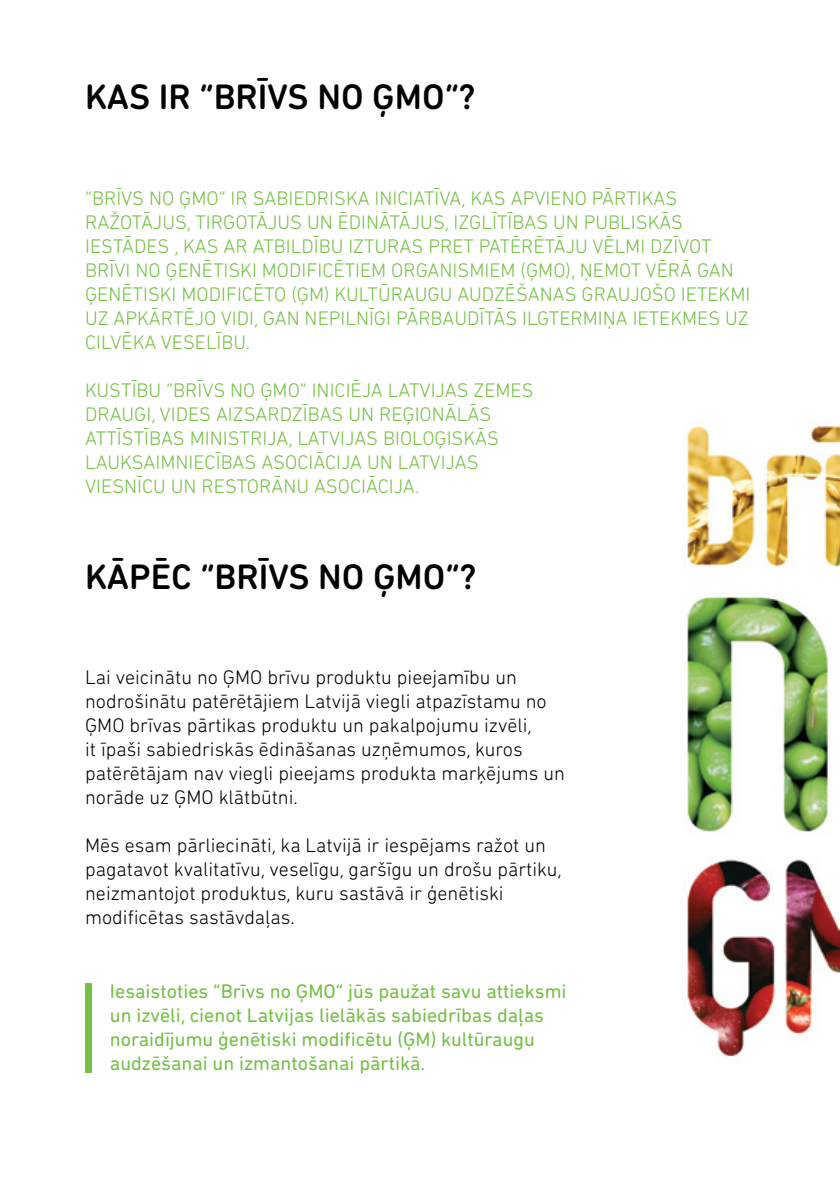
<style>
.page{position:relative;width:840px;height:1191px;background:#fff}
.page>*{position:absolute;margin:0;border:0;box-sizing:border-box;transform-origin:0 0}
.t1{font:500 36px "DIN Next Rounded LT Pro";color:#000}
.t2{font:300 20px/24px "DIN Next Rounded LT Pro";color:#75c044}
.t3{font:300 20px/24px "DIN Next Rounded LT Pro";color:#000}
.t4{font:20px/24px "DIN Next Rounded LT Pro";color:#75c044}
</style>
<div class="page">
<img style="left:687px;top:419px;width:152px;height:638px">
<div style="left:85px;top:983px;width:6px;height:89px;background:#75c044"></div>
<h1 class="t1" style="left:85px;top:76px;width:392px">KAS IR “BRĪVS NO ĢMO”?</h1>
<p class="t2" style="left:85px;top:186px;width:179px">“BRĪVS NO ĢMO” I R SABIE</p>
<p class="t2" style="left:304px;top:186px;width:36px">DRISKA</p>
<p class="t2" style="left:374px;top:186px;width:108px">INICIATĪVA, KAS</p>
<p class="t2" style="left:85px;top:186px;width:552px;text-indent:425px">APVIENO PĀRTIKAS<br>RAŽOTĀJUS, TI RGOTĀJUS UN ĒDINĀTĀJUS, IZGLĪTĪBAS</p>
<p class="t2" style="left:553px;top:210px;width:54px">UN PUBLISKĀS</p>
<p class="t2" style="left:85px;top:234px;width:11px">IESTĀ</p>
<p class="t2" style="left:134px;top:234px;width:61px">DES , KAS</p>
<p class="t2" style="left:223px;top:234px;width:40px">AR ATBIL</p>
<p class="t2" style="left:301px;top:234px;width:323px">DĪBU IZTU RAS PRET PATĒRĒTĀJU VĒLMI</p>
<p class="t2" style="left:649px;top:234px;width:58px">DZĪVOT</p>
<p class="t2" style="left:85px;top:258px;width:138px">BRĪVI NO ĢENĒTISKI</p>
<p class="t2" style="left:262px;top:258px;width:94px">MODIFICĒTIEM</p>
<p class="t2" style="left:391px;top:258px;width:73px">ORGANISMIEM</p>
<p class="t2" style="left:520px;top:258px;width:215px">(ĢMO), ŅEMOT VĒRĀ GAN</p>
<p class="t2" style="left:85px;top:282px;width:57px">ĢENĒTISKI</p>
<p class="t2" style="left:181px;top:282px;width:165px">MODI FICĒTO (ĢM) KULTŪ</p>
<p class="t2" style="left:390px;top:282px;width:26px">RAUGU</p>
<p class="t2" style="left:457px;top:282px;width:234px">AU DZĒŠANAS GRAUJOŠO IETEKMI</p>
<p class="t2" style="left:85px;top:306px;width:358px">UZ APKĀRTĒJO VI DI, GAN NEPILNĪGI PĀRBAU</p>
<p class="t2" style="left:467px;top:306px;width:29px">DĪTĀS</p>
<p class="t2" style="left:522px;top:306px;width:11px">ILGTE</p>
<p class="t2" style="left:570px;top:306px;width:74px">RMIŅA IETEKMES</p>
<p class="t2" style="left:724px;top:306px;width:25px">UZ</p>
<p class="t2" style="left:85px;top:330px;width:99px">CILVĒKA VESEL</p>
<p class="t2" style="left:216px;top:330px;width:35px">ĪBU.</p>
<p class="t2" style="left:85px;top:378px;width:401px">KUSTĪBU “BRĪVS NO ĢMO” I NI CI ĒJA LATVIJAS ZEMES<br>DRAUGI</p>
<p class="t2" style="left:151px;top:402px;width:168px">, VI DES AIZSARDZĪBAS</p>
<p class="t2" style="left:348px;top:402px;width:109px">UN REĢIONĀLĀS</p>
<p class="t2" style="left:85px;top:426px;width:76px">ATTĪSTĪBAS</p>
<p class="t2" style="left:190px;top:426px;width:256px">MI NISTRIJA, LATVIJAS BIOLOĢISKĀS</p>
<p class="t2" style="left:85px;top:450px;width:12px">LAUKSAIM</p>
<p class="t2" style="left:175px;top:450px;width:57px">NIECĪBAS</p>
<p class="t2" style="left:261px;top:450px;width:206px">ASOCIĀCIJA UN LATVIJAS</p>
<p class="t2" style="left:85px;top:474px;width:11px">VIES</p>
<p class="t2" style="left:124px;top:474px;width:296px">NĪCU U N RESTORĀNU ASOCIĀCIJA.</p>
<h1 class="t1" style="left:85px;top:556px;width:170px">KĀPĒC “BRĪVS</h1>
<h1 class="t1" style="left:318px;top:556px;width:160px">NO ĢMO”?</h1>
<p class="t3" style="left:85px;top:665px;width:481px">LAI VEICINĀTU NO ĢMO BRĪVU PRODUKTU PIEEJAMĪBU UN NODROŠINĀTU PATĒRĒTĀJIEM LATVIJĀ VIEGLI ATPAZĪSTAMU NO ĢMO BRĪVAS PĀRTIKAS PRODUKTU UN PAKALPOJUMU IZVĒLI,<br>IT ĪPAŠI SABIEDRISKĀS ĒDINĀŠANAS UZŅĒMUMOS, KUROS PATĒRĒTĀJAM NAV VIEGLI PIEEJAMS PRODUKTA MARĶĒJUMS UN NORĀDE UZ ĢMO KLĀTBŪTNI.</p>
<p class="t3" style="left:85px;top:833px;width:478px">MĒS ESAM PĀRLIECINĀTI, KA LATVIJĀ IR IESPĒJAMS RAŽOT UN PAGATAVOT KVALITATĪVU, VESELĪGU, GARŠĪGU UN DROŠU PĀRTIKU, NEIZMANTOJOT PRODUKTUS, KURU SASTĀVĀ IR ĢENĒTISKI MODIFICĒTAS SASTĀVDAĻAS.</p>
<p class="t4" style="left:110px;top:979px;width:458px">Iesaistoties “Brīvs no ĢMO” jūs paužat savu attieksmi un izvēli, cienot Latvijas lielākās sabiedrības daļas noraidījumu ģenētiski modificētu (ĢM) kultūraugu audzēšanai un izmantošanai pārtikā.</p>
</div>
